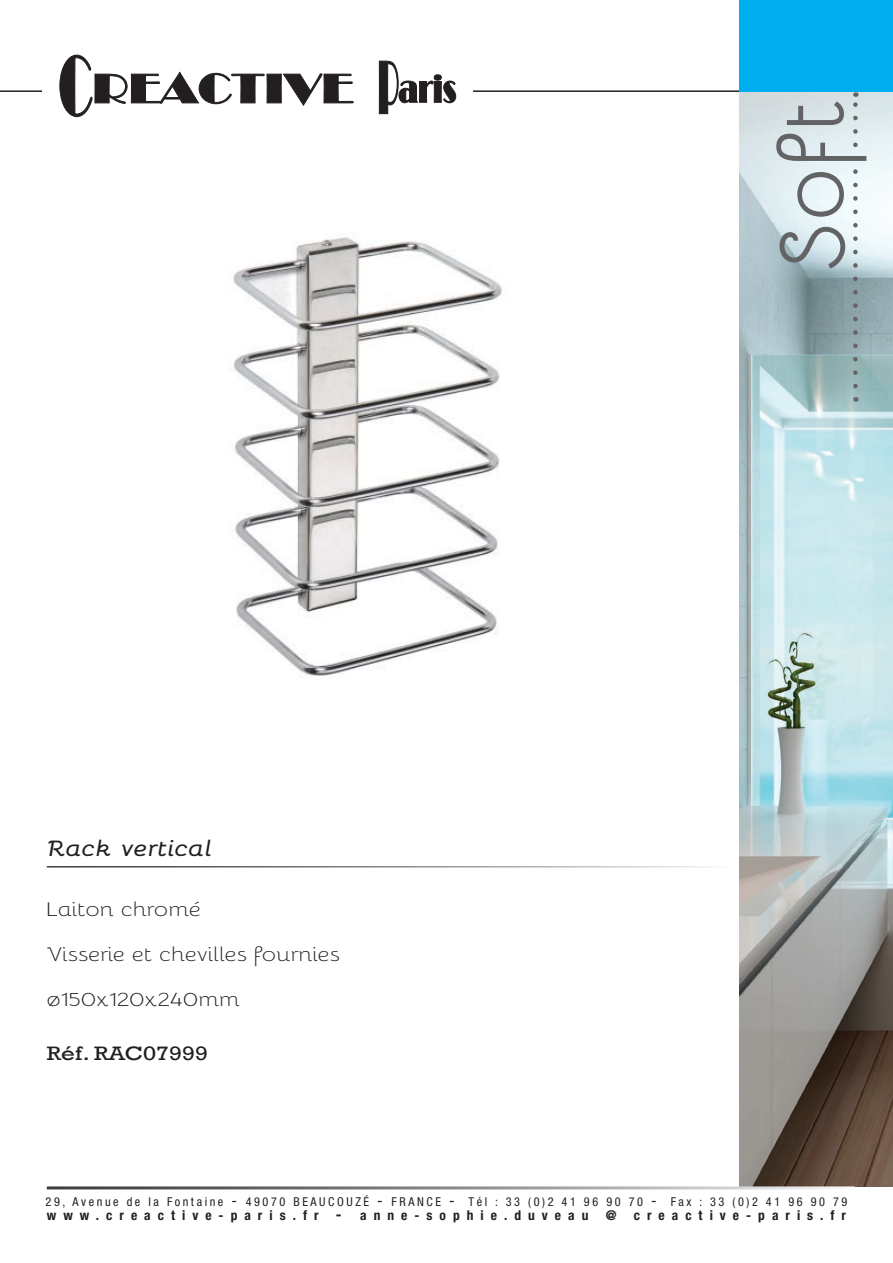
<style>
.page{position:relative;width:893px;height:1263px;background:#fff}
.page>*{position:absolute;margin:0;border:0;box-sizing:border-box;transform-origin:0 0}
.t1{font:90px "Bellota";color:#636366}
.t2{font:italic 700 22.35px "Bellota";letter-spacing:-.015em;color:#231f20;scale:1.2 1}
.t3{font:300 19.95px "Bellota";letter-spacing:-.01em;color:#231f20;scale:1.2 1}
.t4{font:19.95px "Rockwell";color:#231f20;scale:1.2 1}
.t5{font:700 condensed 13.5px "Helvetica Neue";letter-spacing:.52em;color:#231f20}
.t6{font:condensed 12.15px "Helvetica Neue";letter-spacing:.21em;color:#231f20}
.s1{font-size:15.9px}
</style>
<div class="page">
<img style="left:740px;top:91px;width:153px;height:1095px">
<hr style="left:0;top:90px;width:740px;height:2px;background:#231f20">
<div style="left:43px;top:29px;width:430px;height:119px;background:#fff"></div>
<svg style="left:59px;top:54px;width:295px;height:64px"></svg>
<svg style="left:378px;top:60px;width:79px;height:55px"></svg>
<img style="left:233px;top:237px;width:269px;height:439px">
<div style="left:740px;top:0;width:153px;height:91px;background:#00aeef"></div>
<svg style="left:853px;top:92px;width:5px;height:294px"></svg>
<p class="t2" style="left:47px;top:831px;width:140px">Rack vertical</p>
<p class="t3" style="left:47px;top:893px;width:130px">Laiton chromé</p>
<p class="t3" style="left:47px;top:938px;width:246px">Visserie et chevilles fournies</p>
<p class="t3" style="left:47px;top:983px;width:163px">ø150x120x240mm</p>
<p class="t4" style="left:47px;top:1042px;width:136px">Réf. RAC07999</p>
<p class="t1" style="left:742px;top:271px;width:175px;rotate:-90deg">Soft</p>
<p class="t6" style="left:46px;top:1194px;width:803px">29, Avenue de la Fontaine <span class="s1">-</span> 49070 beaucouzé <span class="s1">-</span> FRANCE <span class="s1">-</span> Tél : 33 (0)2 41 96 90 70 <span class="s1">-</span> Fax : 33 (0)2 41 96 90 79</p>
<p class="t5" style="left:47px;top:1207px;width:543px">www.creactive-paris.fr <span class="s1">-</span> anne-sophie.duveau</p>
<p class="t5" style="left:606px;top:1207px;width:12px">@</p>
<p class="t5" style="left:634px;top:1207px;width:214px">creactive-paris.fr</p>
</div>
